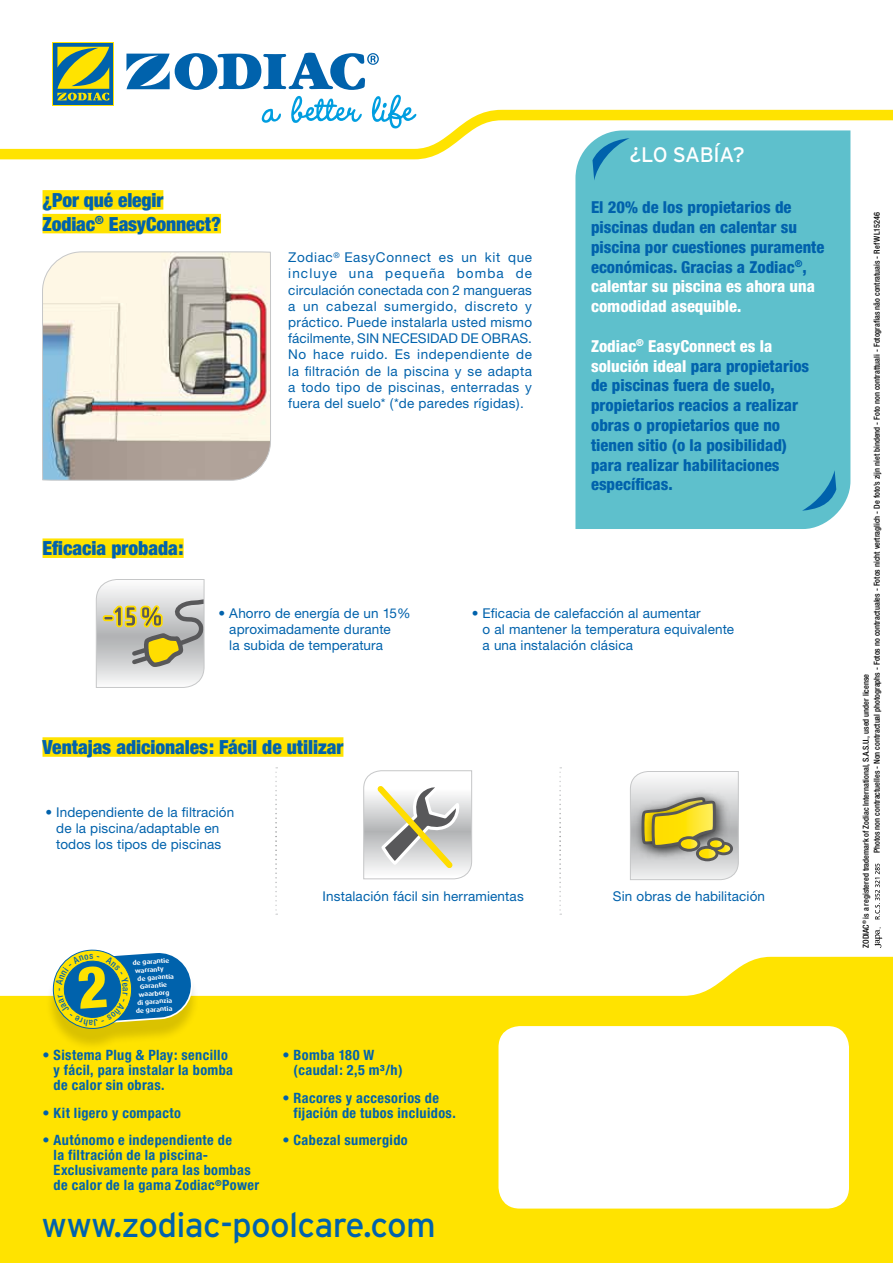
<style>
.page{position:relative;width:893px;height:1263px;background:#fff}
.page>*{position:absolute;margin:0;border:0;box-sizing:border-box;transform-origin:0 0}
.t1{font:34.5px "Interstate";letter-spacing:-.02em;color:#0062ac}
.t2{font:21px "Interstate";color:#fff}
.t3{font:900 condensed 19.5px/23.7px "Helvetica Neue";letter-spacing:-.005em;color:#0062ac}
.t4{font:800 condensed 16.5px/19.8px "Helvetica Neue";color:#0062ac}
.t5{font:700 condensed 14.25px/15px "Helvetica Neue";letter-spacing:.03em;color:#0062ac}
.t6{font:13.5px/16.2px "Helvetica Neue";letter-spacing:.01em;color:#0062ac}
.t7{font:500 condensed 9.15px "Helvetica Neue";color:#0062ac}
.t8{font:500 condensed 8.25px "Helvetica Neue";color:#000}
.t9{font:700 6.3px "Dax Wide";color:#fff}
.s1{color:#fff}
</style>
<div class="page">
<svg style="left:0;top:957px;width:893px;height:306px;background:#ffe61d"></svg>
<div style="left:498px;top:1026px;width:351px;height:182px;background:#fff;border-radius:21px"></div>
<svg style="left:0;top:42px;width:893px;height:123px"></svg>
<svg style="left:53px;top:42px;width:61px;height:63px"></svg>
<div style="left:53px;top:43px;width:60px;height:61px;background:#0062ac"></div>
<svg style="left:57px;top:47px;width:52px;height:54px"></svg>
<svg style="left:126px;top:53px;width:292px;height:76px"></svg>
<div style="left:575px;top:130px;width:275px;height:399px;background:#5ec0cc"></div>
<svg style="left:42px;top:251px;width:229px;height:230px;background:#d2ccc3"></svg>
<svg style="left:592px;top:138px;width:38px;height:42px;background:#4bacc5"></svg>
<svg style="left:802px;top:470px;width:34px;height:41px"></svg>
<div style="left:43px;top:190px;width:120px;height:20px;background:#ffe300"></div>
<div style="left:43px;top:214px;width:178px;height:19px;background:#ffe300"></div>
<div style="left:45px;top:956px;width:155px;height:95px;background:#000;opacity:.15"></div>
<div style="left:43px;top:737px;width:300px;height:20px;background:#ffe300"></div>
<div style="left:43px;top:538px;width:141px;height:20px;background:#ffe300"></div>
<svg style="left:874px;top:927px;width:8px;height:21px"></svg>
<svg style="left:875px;top:864px;width:5px;height:55px"></svg>
<svg style="left:96px;top:579px;width:109px;height:109px"></svg>
<svg style="left:275px;top:767px;width:2px;height:148px"></svg>
<svg style="left:559px;top:767px;width:2px;height:148px"></svg>
<svg style="left:630px;top:771px;width:109px;height:109px;background:#cec9a2"></svg>
<svg style="left:363px;top:770px;width:109px;height:109px"></svg>
<svg style="left:52px;top:949px;width:141px;height:81px;background:#6a997e"></svg>
<h3 class="t3" style="left:43px;top:188px;width:180px">¿Por qué elegir<br>Zodiac<sup>®</sup> EasyConnect?</h3>
<h3 class="t3" style="left:43px;top:536px;width:143px">Eficacia probada:</h3>
<p class="t6" style="left:288px;top:249px;width:245px;text-align:justify">Zodiac<sup>®</sup> EasyConnect es un kit que incluye una pequeña bomba de circulación conectada con 2 mangueras a un cabezal sumergido, discreto y práctico. Puede instalarla usted mismo fácilmente, SIN NECESIDAD DE OBRAS.<br>No hace ruido. Es independiente de la filtración de la piscina y se adapta a todo tipo de piscinas, enterradas y fuera del suelo* (*de paredes rígidas).</p>
<h2 class="t2" style="left:629px;top:143px;width:117px">¿Lo sabía?</h2>
<p class="t4" style="left:591px;top:197px;width:235px">El 20% de los propietarios de piscinas dudan en calentar su piscina por cuestiones puramente económicas. Gracias a Zodiac<sup>®</sup>, <span class="s1">calentar su piscina es ahora una comodidad asequible.</span></p>
<p class="t4" style="left:591px;top:336px;width:220px"><span class="s1">Zodiac</span><sup>®</sup> <span class="s1">EasyConnect es la solución ideal</span> para propietarios de piscinas fuera de suelo, propietarios reacios a realizar obras o propietarios que no tienen sitio (o la posibilidad) para realizar habilitaciones específicas.</p>
<p class="t6" style="left:229px;top:604px;width:183px;text-indent:-11px">• Ahorro de energía de un 15% aproximadamente durante<br>la subida de temperatura</p>
<h3 class="t3" style="left:43px;top:735px;width:302px">Ventajas adicionales: Fácil de utilizar</h3>
<p class="t6" style="left:45px;top:804px;width:190px;text-align:center">• Independiente de la filtración de la piscina/adaptable en todos los tipos de piscinas</p>
<p class="t6" style="left:483px;top:604px;width:253px;text-indent:-11px">• Eficacia de calefacción al aumentar<br>o al mantener la temperatura equivalente a una instalación clásica</p>
<p class="t9" style="left:132px;top:959px;width:38px;rotate:-4deg">de garantie</p>
<p class="t9" style="left:135px;top:967px;width:30px;rotate:-4deg">warranty</p>
<p class="t9" style="left:137px;top:975px;width:38px;rotate:-4deg">de garantía</p>
<p class="t9" style="left:140px;top:983px;width:29px;rotate:-4deg">Garantie</p>
<p class="t9" style="left:138px;top:991px;width:32px;rotate:-4deg">waarborg</p>
<p class="t9" style="left:137px;top:999px;width:37px;rotate:-4deg">di garanzia</p>
<p class="t9" style="left:136px;top:1007px;width:38px;rotate:-4deg">de garantia</p>
<p class="t7" style="left:132px;top:987px;width:6px;rotate:90deg">a</p>
<p class="t5" style="left:54px;top:1047px;width:181px;text-indent:-11px">• Sistema Plug &amp; Play: sencillo y fácil, para instalar la bomba de calor sin obras.</p>
<p class="t5" style="left:43px;top:1105px;width:140px">• Kit ligero y compacto</p>
<p class="t5" style="left:54px;top:1132px;width:207px;text-indent:-11px">• Autónomo e independiente de<br>la filtración de la piscina-<br>Exclusivamente para las bombas de calor de la gama Zodiac<sup>®</sup>Power</p>
<p class="t6" style="left:323px;top:888px;width:203px">Instalación fácil sin herramientas</p>
<p class="t6" style="left:613px;top:888px;width:154px">Sin obras de habilitación</p>
<p class="t5" style="left:294px;top:1047px;width:111px;text-indent:-11px">• Bomba 180 W (caudal: 2,5 m³/h)</p>
<p class="t5" style="left:294px;top:1090px;width:164px;text-indent:-11px">• Racores y accesorios de fijación de tubos incluidos.</p>
<p class="t5" style="left:282px;top:1132px;width:127px">• Cabezal sumergido</p>
<h1 class="t1" style="left:41px;top:1206px;width:396px">www.zodiac-poolcare.com</h1>
<p class="t8" style="left:872px;top:853px;width:643px;rotate:-90deg">Photos non contractuelles - Non contractual photographs - Fotos no contractuales - Fotos nicht vertraglich - De foto’s zijn niet bindend - Foto non contrattuali - Fotografias não contratuais - Ref WL15246</p>
<p class="t8" style="left:861px;top:948px;width:275px;rotate:-90deg">ZODIAC<sup>®</sup> is a registered trademark of Zodiac International, S.A.S.U., used under license</p>
</div>
